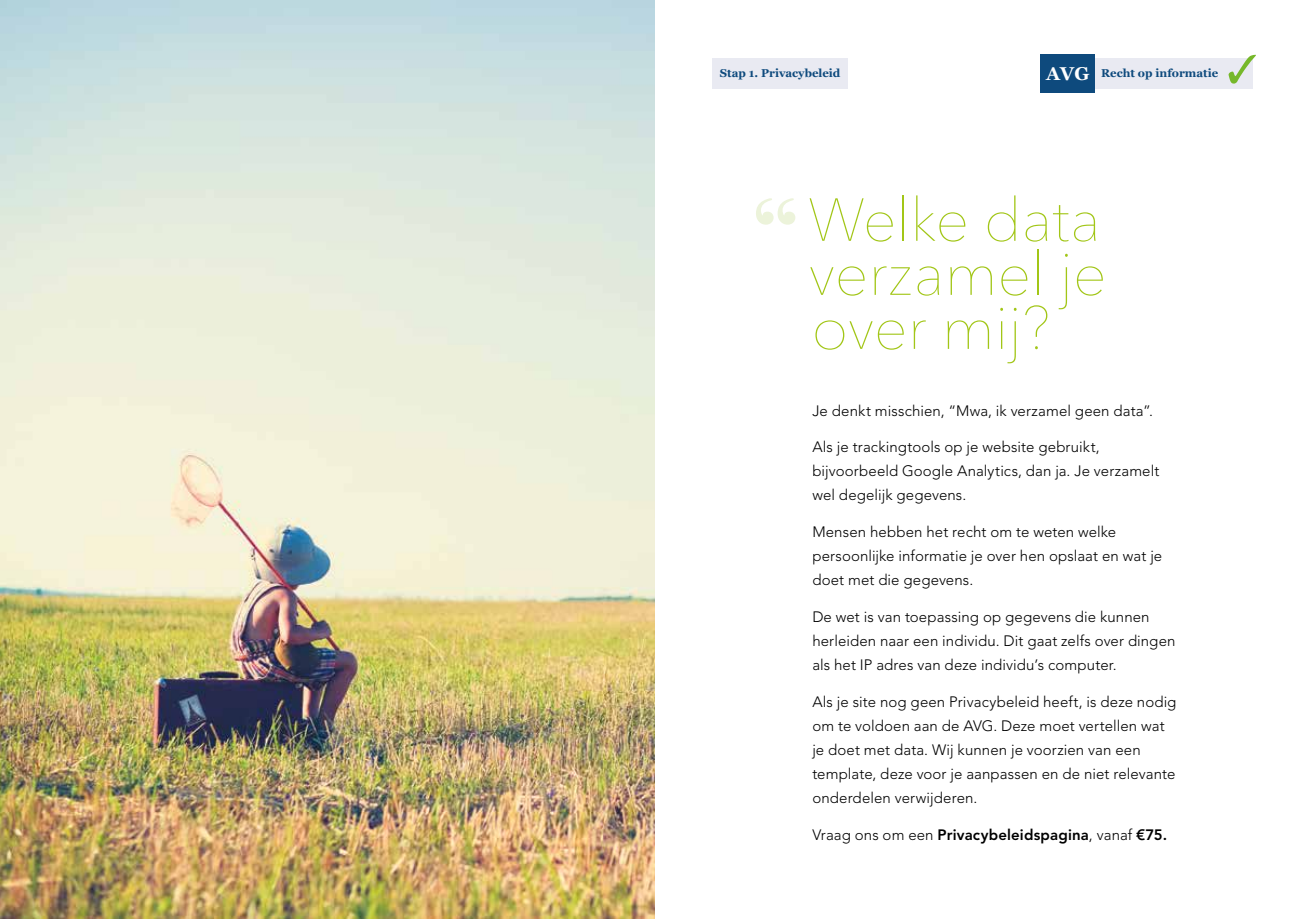
<style>
.page{position:relative;width:1310px;height:919px;background:#fff}
.page>*{position:absolute;margin:0;border:0;box-sizing:border-box;transform-origin:0 0}
.t1{font:200 60px/54px "Avenir Next";color:#a2c617;text-align:justify}
.t2{font:300 15px/24px "Avenir LT Pro";letter-spacing:.005em;color:#000}
.t3{font:800 15px "Avenir LT Pro";letter-spacing:.01em;color:#000}
.t4{font:700 11.4px "Georgia";color:#0e4a7d}
.s1{font-size:18.6px;color:#fff}
.s2{font-weight:300}
</style>
<div class="page">
<img style="left:0;top:0;width:655px;height:918px">
<svg style="left:756px;top:198px;width:39px;height:27px"></svg>
<div style="left:1075px;top:58px;width:178px;height:30px;background:#e9eaf2"></div>
<div style="left:1040px;top:54px;width:55px;height:38px;background:#0e4a7d"></div>
<svg style="left:1228px;top:55px;width:28px;height:29px"></svg>
<div style="left:712px;top:58px;width:135px;height:30px;background:#e9eaf2"></div>
<p class="t4" style="left:720px;top:64px;width:122px">Stap 1. Privacybeleid</p>
<p class="t4" style="left:1046px;top:64px;width:174px"><span class="s1">AVG</span> Recht op informatie</p>
<h1 class="t1" style="left:808px;top:189px;width:300px">Welke data verzamel je over mij?</h1>
<p class="t2" style="left:812px;top:398px;width:342px">Je denkt misschien, “Mwa, ik verzamel geen data”.</p>
<p class="t2" style="left:812px;top:435px;width:348px">Als je trackingtools op je website gebruikt, bijvoorbeeld Google Analytics, dan ja. Je verzamelt wel degelijk gegevens.</p>
<p class="t2" style="left:812px;top:520px;width:351px">Mensen hebben het recht om te weten welke persoonlijke informatie je over hen opslaat en wat je doet met die gegevens.</p>
<p class="t2" style="left:812px;top:604px;width:365px">De wet is van toepassing op gegevens die kunnen herleiden naar een individu. Dit gaat zelfs over dingen als het IP adres van deze individu’s computer.</p>
<p class="t2" style="left:812px;top:689px;width:365px">Als je site nog geen Privacybeleid heeft, is deze nodig om te voldoen aan de AVG. Deze moet vertellen wat je doet met data. Wij kunnen je voorzien van een template, deze voor je aanpassen en de niet relevante onderdelen verwijderen.</p>
<p class="t3" style="left:812px;top:825px;width:356px"><span class="s2">Vraag ons om een</span> Privacybeleidspagina<span class="s2">, vanaf</span> €75.</p>
</div>
